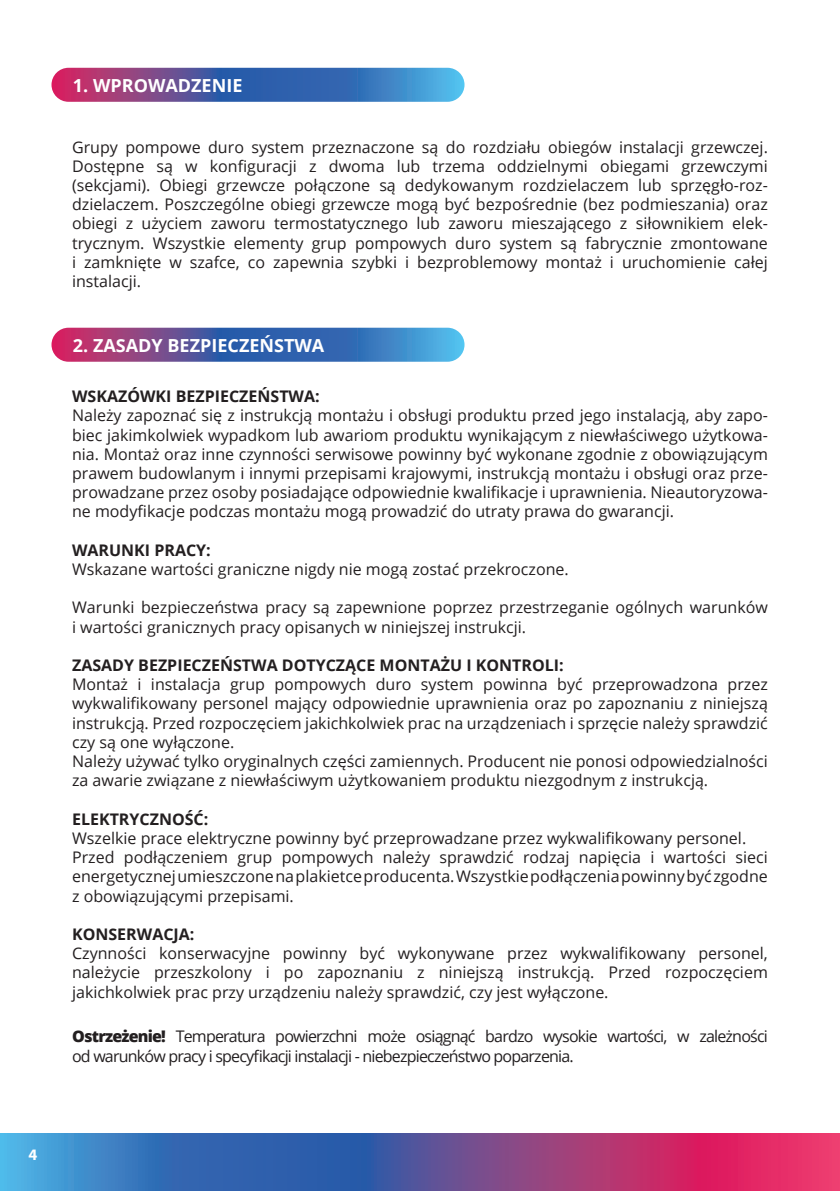
<style>
.page{position:relative;width:840px;height:1191px;background:#fff}
.page>*{position:absolute;margin:0;border:0;box-sizing:border-box;transform-origin:0 0}
.t1{font:700 18px "Open Sans";color:#fff}
.t2{font:16px/19.2px "Open Sans";color:#231f20;text-align:justify}
.t3{font:16px/19.2px "Open Sans";letter-spacing:-.05em;color:#231f20}
.t4{font:700 16px "Open Sans";color:#231f20}
.t5{font:700 16px "Myriad Pro";color:#fff}
.s1{font-weight:800}
</style>
<div class="page">
<hr style="left:839px;top:1133px;width:1px;height:58px;background:#ef4071">
<svg style="left:0;top:1133px;width:839px;height:58px;background:#765596"></svg>
<svg style="left:51px;top:68px;width:413px;height:34px;background:#5a63a5"></svg>
<svg style="left:51px;top:328px;width:413px;height:34px;background:#5a63a5"></svg>
<p class="t5" style="left:28px;top:1144px;width:10px">4</p>
<p class="t1" style="left:73px;top:72px;width:171px">1. WPROWADZENIE</p>
<p class="t2" style="left:72px;top:137px;width:697px">Grupy pompowe duro system przeznaczone są do rozdziału obiegów instalacji grzewczej.<br>Dostępne są w konfiguracji z dwoma lub trzema oddzielnymi obiegami grzewczymi (sekcjami). Obiegi grzewcze połączone są dedykowanym rozdzielaczem lub sprzęgło-roz&shy;dzielaczem. Poszczególne obiegi grzewcze mogą być bezpośrednie (bez podmieszania) oraz obiegi z użyciem zaworu termostatycznego lub zaworu mieszającego z siłownikiem elek&shy;trycznym. Wszystkie elementy grup pompowych duro system są fabrycznie zmontowane i zamknięte w szafce, co zapewnia szybki i bezproblemowy montaż i uruchomienie całej instalacji.</p>
<p class="t1" style="left:73px;top:332px;width:253px">2. ZASADY BEZPIECZEŃSTWA</p>
<p class="t4" style="left:72px;top:385px;width:249px">WSKAZÓWKI BEZPIECZEŃSTWA:</p>
<p class="t2" style="left:72px;top:405px;width:697px">Należy zapoznać się z instrukcją montażu i obsługi produktu przed jego instalacją, aby zapo&shy;biec jakimkolwiek wypadkom lub awariom produktu wynikającym z niewłaściwego użytkowa&shy;nia. Montaż oraz inne czynności serwisowe powinny być wykonane zgodnie z obowiązującym prawem budowlanym i innymi przepisami krajowymi, instrukcją montażu i obsługi oraz prze&shy;prowadzane przez osoby posiadające odpowiednie kwalifikacje i uprawnienia. Nieautoryzowa&shy;ne modyfikacje podczas montażu mogą prowadzić do utraty prawa do gwarancji.</p>
<p class="t4" style="left:72px;top:538px;width:140px">WARUNKI PRACY:</p>
<p class="t2" style="left:72px;top:559px;width:498px">Wskazane wartości graniczne nigdy nie mogą zostać przekroczone.</p>
<p class="t2" style="left:72px;top:597px;width:697px">Warunki bezpieczeństwa pracy są zapewnione poprzez przestrzeganie ogólnych warunków i wartości granicznych pracy opisanych w niniejszej instrukcji.</p>
<p class="t4" style="left:72px;top:654px;width:493px">ZASADY BEZPIECZEŃSTWA DOTYCZĄCE MONTAŻU I KONTROLI:</p>
<p class="t2" style="left:72px;top:674px;width:697px;text-align:left">Montaż i instalacja grup pompowych duro system powinna być przeprowadzona przez wykwalifikowany personel mający odpowiednie uprawnienia oraz po zapoznaniu z niniejszą instrukcją. Przed rozpoczęciem jakichkolwiek prac na urządzeniach i sprzęcie należy sprawdzić czy są one wyłączone.<br>Należy używać tylko oryginalnych części zamiennych. Producent nie ponosi odpowiedzialności za awarie związane z niewłaściwym użytkowaniem produktu niezgodnym z instrukcją.</p>
<p class="t4" style="left:72px;top:807px;width:138px">ELEKTRYCZNOŚĆ:</p>
<p class="t2" style="left:72px;top:828px;width:697px;text-align:left">Wszelkie prace elektryczne powinny być przeprowadzane przez wykwalifikowany personel.<br>Przed podłączeniem grup pompowych należy sprawdzić rodzaj napięcia i wartości sieci energetycznej umieszczone na plakietce producenta. Wszystkie podłączenia powinny być zgodne z obowiązującymi przepisami.</p>
<p class="t4" style="left:72px;top:922px;width:124px">KONSERWACJA:</p>
<p class="t2" style="left:72px;top:943px;width:697px">Czynności konserwacyjne powinny być wykonywane przez wykwalifikowany personel, należycie przeszkolony i po zapoznaniu z niniejszą instrukcją. Przed rozpoczęciem jakichkolwiek prac przy urządzeniu należy sprawdzić, czy jest wyłączone.</p>
<p class="t3" style="left:72px;top:1026px;width:697px"><span class="s1">Ostrzeżenie!</span> Temperatura powierzchni może osiągnąć bardzo wysokie wartości, w zależności od warunków pracy i specyfikacji instalacji - niebezpieczeństwo poparzenia.</p>
</div>
